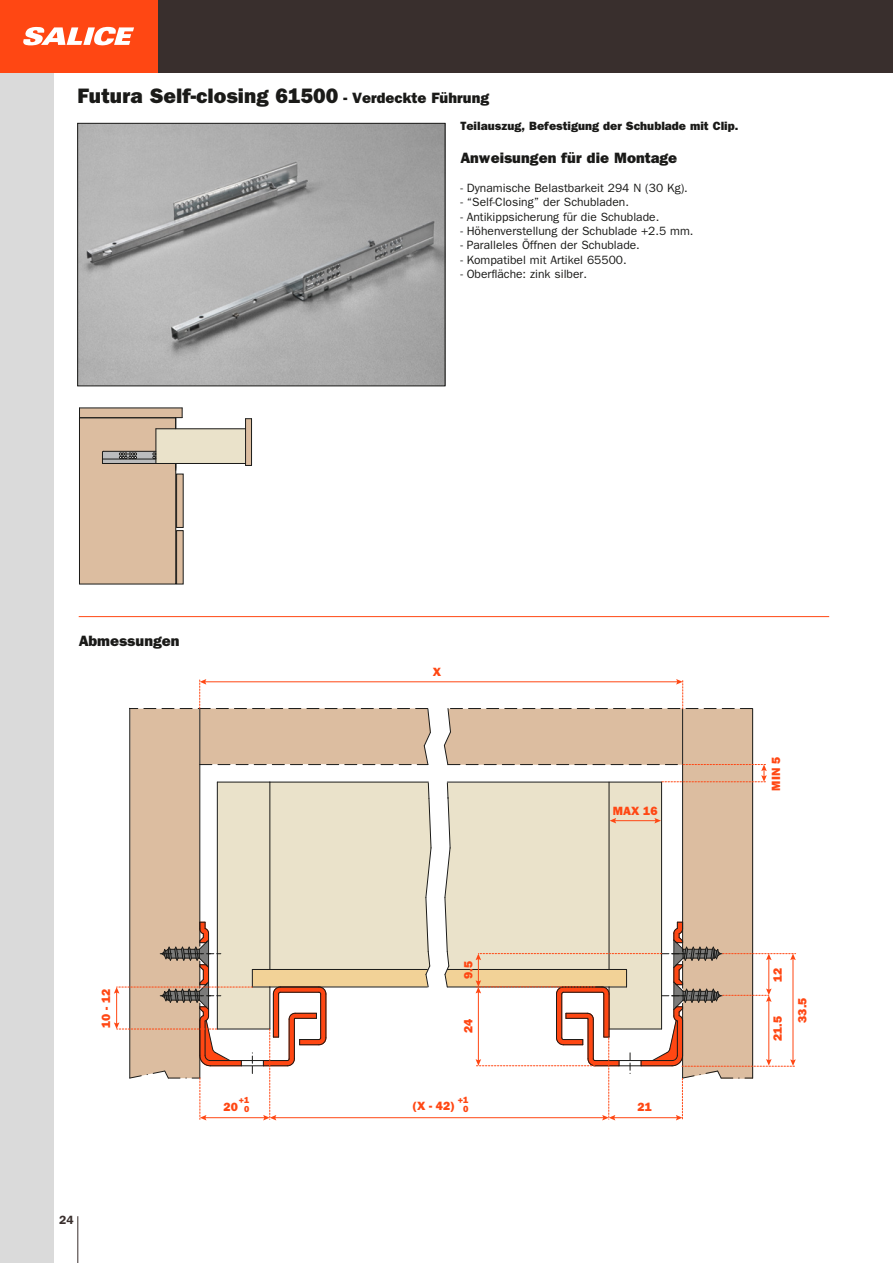
<style>
.page{position:relative;width:893px;height:1263px;background:#fff}
.page>*{position:absolute;margin:0;border:0;box-sizing:border-box;transform-origin:0 0}
.t1{font:21px "ITC Franklin Gothic Std Hvy";color:#1a1a18}
.t2{font:15px "ITC Franklin Gothic Std Hvy";color:#1a1a18}
.t3{font:12px "ITC Franklin Gothic Std";color:#1a1a18}
.t4{font:12px "ITC Franklin Gothic Std Hvy";color:#1a1a18}
.t5{font:12px/24.8px "ITC Franklin Gothic Std Hvy";color:#ff4713}
.t6{font:600 12px "ITC Franklin Gothic Std";color:#392f2d}
.t7{font:9px/9px "ITC Franklin Gothic Std Hvy";color:#ff4713;text-align:right}
.t8{font:8.7px/8.7px "ITC Franklin Gothic Std Hvy";color:#ff4713;text-align:right}
.s1{font-size:15px}
</style>
<div class="page">
<div style="left:0;top:0;width:54px;height:1263px;background:#dadada"></div>
<div style="left:0;top:0;width:893px;height:72px;background:#392f2d"></div>
<div style="left:0;top:0;width:157px;height:72px;background:#ff4713"></div>
<svg style="left:23px;top:27px;width:111px;height:18px"></svg>
<hr style="left:204px;top:681px;width:474px;height:1px;background:#ff4713">
<hr style="left:274px;top:1117px;width:330px;height:1px;background:#ff4713">
<svg style="left:443px;top:679px;width:353px;height:441px"></svg>
<svg style="left:114px;top:679px;width:318px;height:441px"></svg>
<hr style="left:79px;top:616px;width:750px;height:1px;background:#ff4713">
<img style="left:79px;top:125px;width:364px;height:259px">
<div style="left:77px;top:123px;width:368px;height:263px;border:1px solid #1a1a18"></div>
<div style="left:79px;top:418px;width:97px;height:166px;background:#dcbda0"></div>
<div style="left:79px;top:417px;width:97px;height:167px;border:1px solid #1a1a18"></div>
<div style="left:177px;top:474px;width:6px;height:53px;background:#dcbda0"></div>
<div style="left:176px;top:474px;width:8px;height:54px;border:1px solid #1a1a18"></div>
<div style="left:177px;top:531px;width:6px;height:53px;background:#dcbda0"></div>
<div style="left:176px;top:530px;width:8px;height:54px;border:1px solid #1a1a18"></div>
<hr style="left:175px;top:432px;width:1px;height:38px;background:#1a1a18">
<div style="left:246px;top:419px;width:5px;height:46px;background:#dcbda0"></div>
<div style="left:79px;top:408px;width:103px;height:10px;background:#dcbda0"></div>
<div style="left:156px;top:429px;width:90px;height:34px;background:#eae2ca"></div>
<svg style="left:102px;top:451px;width:54px;height:12px"></svg>
<hr style="left:102px;top:463px;width:144px;height:1px;background:#1a1a18">
<hr style="left:80px;top:408px;width:102px;height:1px;background:#1a1a18">
<hr style="left:79px;top:417px;width:103px;height:1px;background:#1a1a18">
<svg style="left:245px;top:418px;width:7px;height:11px"></svg>
<hr style="left:251px;top:419px;width:1px;height:46px;background:#1a1a18">
<hr style="left:156px;top:428px;width:90px;height:1px;background:#1a1a18">
<hr style="left:156px;top:429px;width:1px;height:34px;background:#1a1a18">
<hr style="left:245px;top:429px;width:1px;height:36px;background:#1a1a18">
<hr style="left:78px;top:1216px;width:1px;height:47px;background:#392f2d">
<h1 class="t1" style="left:78px;top:83px;width:413px">Futura Self-closing 61500 <span class="s1">- Verdeckte Führung</span></h1>
<p class="t4" style="left:460px;top:119px;width:280px">Teilauszug, Befestigung der Schublade mit Clip.</p>
<p class="t2" style="left:460px;top:149px;width:218px">Anweisungen für die Montage</p>
<p class="t3" style="left:460px;top:181px;width:229px">- Dynamische Belastbarkeit 294 N (30 Kg).</p>
<p class="t3" style="left:460px;top:195px;width:170px">- “Self-Closing” der Schubladen.</p>
<p class="t3" style="left:460px;top:210px;width:200px">- Antikippsicherung für die Schublade.</p>
<p class="t3" style="left:460px;top:224px;width:235px">- Höhenverstellung der Schublade +2.5 mm.</p>
<p class="t3" style="left:460px;top:238px;width:181px">- Paralleles Öffnen der Schublade.</p>
<p class="t3" style="left:460px;top:253px;width:168px">- Kompatibel mit Artikel 65500.</p>
<p class="t3" style="left:460px;top:267px;width:128px">- Oberfläche: zink silber.</p>
<p class="t2" style="left:79px;top:632px;width:102px">Abmessungen</p>
<p class="t5" style="left:433px;top:660px;width:10px">X</p>
<p class="t5" style="left:94px;top:1028px;width:41px;rotate:-90deg">10 - 12</p>
<p class="t6" style="left:59px;top:1213px;width:16px">24</p>
<p class="t5" style="left:456px;top:979px;width:19px;rotate:-90deg">9.5</p>
<p class="t5" style="left:456px;top:1033px;width:16px;rotate:-90deg">24</p>
<p class="t5" style="left:224px;top:1095px;width:16px">20</p>
<p class="t8" style="left:239px;top:1096px;width:12px">+1<br>0</p>
<p class="t5" style="left:413px;top:1093px;width:44px">(X - 42)</p>
<p class="t7" style="left:458px;top:1095px;width:12px">+1<br>0</p>
<p class="t5" style="left:613px;top:798px;width:46px">MAX 16</p>
<p class="t5" style="left:637px;top:1095px;width:16px">21</p>
<p class="t5" style="left:764px;top:790px;width:35px;rotate:-90deg">MIN 5</p>
<p class="t5" style="left:765px;top:982px;width:16px;rotate:-90deg">12</p>
<p class="t5" style="left:765px;top:1023px;width:27px;text-indent:-18px;rotate:-90deg">21.5<br>33.5</p>
</div>
